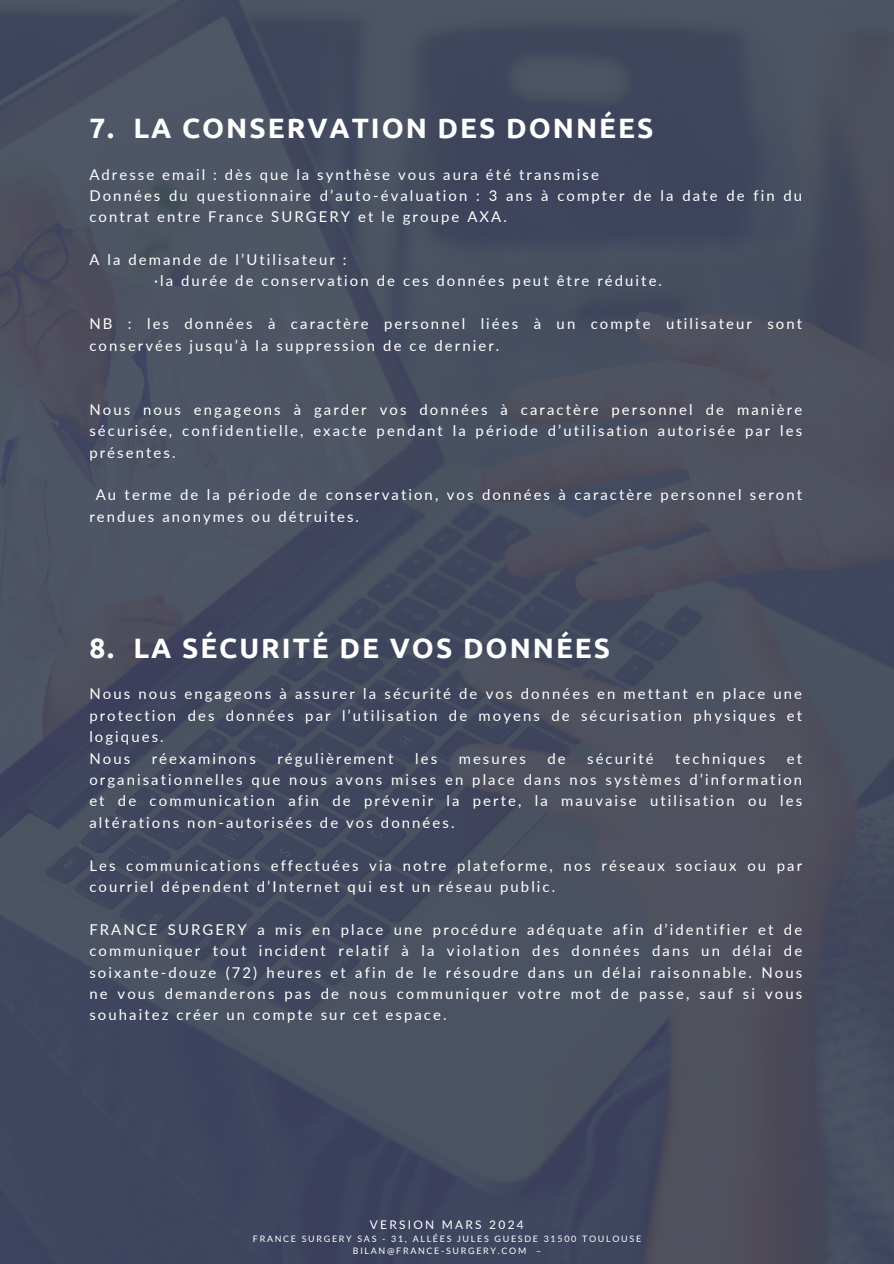
<style>
.page{position:relative;width:894px;height:1264px;background:#fff}
.page>*{position:absolute;margin:0;border:0;box-sizing:border-box;transform-origin:0 0}
.t1{font:700 28.05px "Ubuntu";letter-spacing:.07em;color:#fff}
.t2{font:14.85px/21.3px "Lato";letter-spacing:.14em;color:#fff}
.t3{font:11.85px "Lato";letter-spacing:.19em;color:#fff}
.t4{font:8.85px/11.9px "Lato";letter-spacing:.19em;color:#fff;text-align:center}
</style>
<div class="page">
<img style="left:0;top:0;width:893px;height:1263px">
<h1 class="t1" style="left:89px;top:112px;width:565px">7. LA CONSERVATION DES DONNÉES</h1>
<p class="t2" style="left:89px;top:163px;width:714px">Adresse email : dès que la synthèse vous aura été transmise<br>Données du questionnaire d’auto-évaluation : 3 ans à compter de la date de fin du contrat entre France SURGERY et le groupe AXA.</p>
<p class="t2" style="left:154px;top:249px;width:509px;text-indent:-65px">A la demande de l’Utilisateur :<br>·la durée de conservation de ces données peut être réduite.</p>
<p class="t2" style="left:89px;top:313px;width:714px">NB : les données à caractère personnel liées à un compte utilisateur sont conservées jusqu’à la suppression de ce dernier.</p>
<p class="t2" style="left:89px;top:398px;width:714px;text-align:justify">Nous nous engageons à garder vos données à caractère personnel de manière sécurisée, confidentielle, exacte pendant la période d’utilisation autorisée par les présentes.</p>
<p class="t2" style="left:89px;top:484px;width:714px;text-indent:6px">Au terme de la période de conservation, vos données à caractère personnel seront rendues anonymes ou détruites.</p>
<h1 class="t1" style="left:89px;top:631px;width:522px">8. LA SÉCURITÉ DE VOS DONNÉES</h1>
<p class="t2" style="left:89px;top:683px;width:714px">Nous nous engageons à assurer la sécurité de vos données en mettant en place une protection des données par l’utilisation de moyens de sécurisation physiques et logiques.<br>Nous</p>
<p class="t2" style="left:152px;top:747px;width:106px">réexaminons</p>
<p class="t2" style="left:277px;top:747px;width:118px">régulièrement</p>
<p class="t2" style="left:415px;top:747px;width:23px">les</p>
<p class="t2" style="left:458px;top:747px;width:69px">mesures</p>
<p class="t2" style="left:547px;top:747px;width:20px">de</p>
<p class="t2" style="left:587px;top:747px;width:68px">sécurité</p>
<p class="t2" style="left:675px;top:747px;width:92px">techniques</p>
<p class="t2" style="left:89px;top:747px;width:714px;text-align:justify;text-indent:697px">et organisationnelles que nous avons mises en place dans nos systèmes d’information et de communication afin de prévenir la perte, la mauvaise utilisation ou les altérations non-autorisées de vos données.</p>
<p class="t2" style="left:89px;top:854px;width:714px">Les communications effectuées via notre plateforme, nos réseaux sociaux ou par courriel dépendent d’Internet qui est un réseau public.</p>
<p class="t2" style="left:89px;top:918px;width:714px;text-align:justify">FRANCE SURGERY a mis en place une procédure adéquate afin d’identifier et de communiquer tout incident relatif à la violation des données dans un délai de soixante-douze (72) heures et afin de le résoudre dans un délai raisonnable. Nous ne vous demanderons pas de nous communiquer votre mot de passe, sauf si vous souhaitez créer un compte sur cet espace.</p>
<p class="t3" style="left:370px;top:1216px;width:155px">VERSION MARS 2024</p>
<p class="t4" style="left:253px;top:1232px;width:389px">FRANCE SURGERY SAS - 31, ALLÉES JULES GUESDE 31500 TOULOUSE<br>BILAN@FRANCE-SURGERY.COM –</p>
</div>
